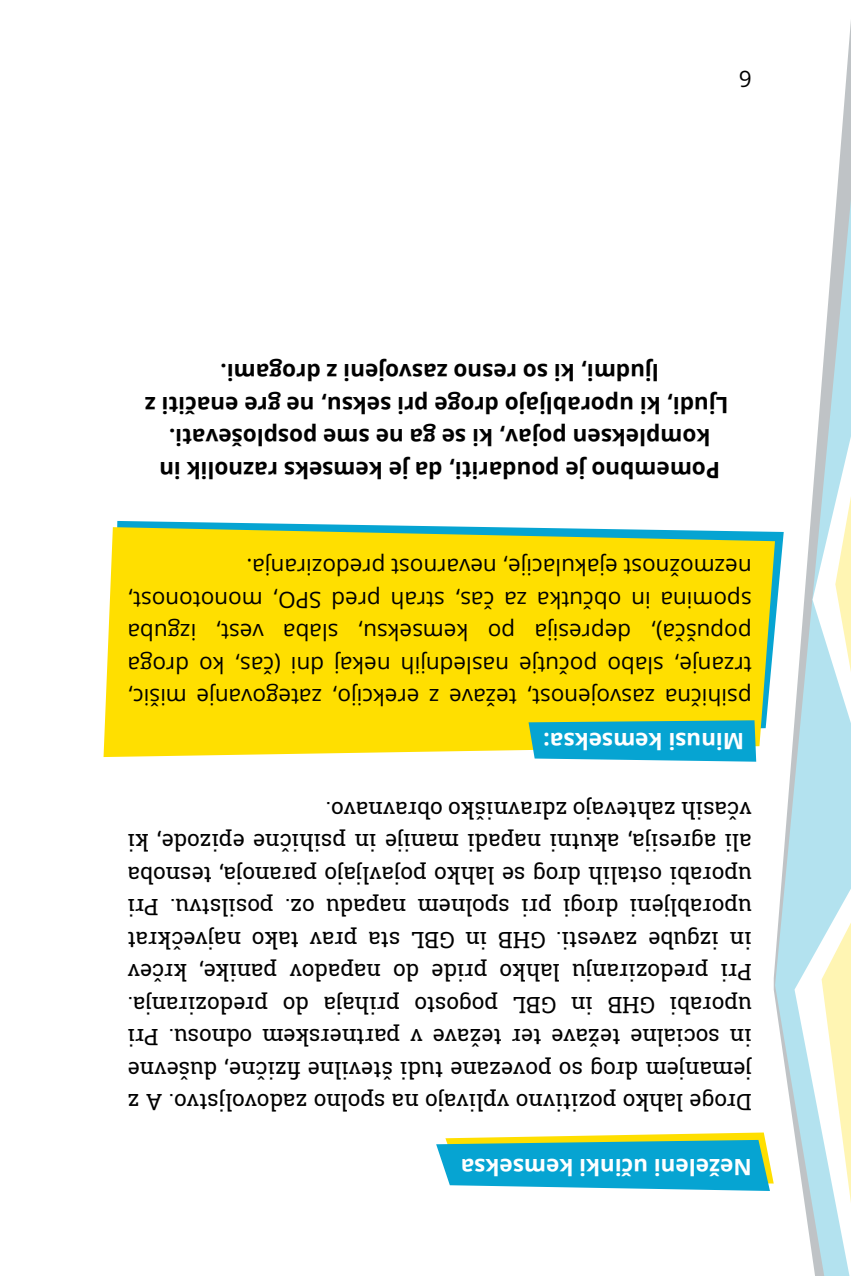
<style>
.page{position:relative;width:851px;height:1276px;background:#fff}
.page>*{position:absolute;margin:0;border:0;box-sizing:border-box;transform-origin:0 0}
.t1{font:22.5px/32.5px "Roboto Slab";color:#000;text-align:justify}
.t2{font:22.5px/32.5px "Open Sans";color:#000;text-align:justify}
.t3{font:700 22.5px/32.5px "Open Sans";color:#000;text-align:center}
.t4{font:700 22.5px "Open Sans";color:#fff}
</style>
<div class="page">
<svg style="left:775px;top:33px;width:75px;height:1096px"></svg>
<svg style="left:794px;top:850px;width:56px;height:426px"></svg>
<svg style="left:812px;top:346px;width:38px;height:446px"></svg>
<svg style="left:117px;top:521px;width:666px;height:224px"></svg>
<div style="left:103px;top:527px;width:671px;height:230px;background:#ffdf00"></div>
<svg style="left:436px;top:1132px;width:337px;height:59px;background:#45b7bf"></svg>
<svg style="left:528px;top:720px;width:228px;height:41px;background:#18a9ca"></svg>
<p class="t2" style="left:751px;top:96px;width:14px;rotate:-180deg">6</p>
<p class="t3" style="left:728px;top:487px;width:585px;rotate:-180deg">Pomembno je poudariti, da je kemseks raznolik in kompleksen pojav, ki se ga ne sme posploševati.<br>Ljudi, ki uporabljajo droge pri seksu, ne gre enačiti z ljudmi, ki so resno zasvojeni z drogami.</p>
<p class="t2" style="left:751px;top:714px;width:625px;rotate:-180deg">psihična zasvojenost, težave z erekcijo, zategovanje mišic, trzanje, slabo počutje naslednjih nekaj dni (čas, ko droga popušča), depresija po kemseksu, slaba vest, izguba spomina in občutka za čas, strah pred SPO, monotonost, nezmožnost ejakulacije, nevarnost predoziranja.</p>
<p class="t4" style="left:744px;top:757px;width:202px;rotate:-180deg">Minusi kemseksa:</p>
<p class="t1" style="left:751px;top:1119px;width:625px;rotate:-180deg">Droge lahko pozitivno vplivajo na spolno zadovoljstvo. A z jemanjem drog so povezane tudi številne fizične, duševne in socialne težave ter težave v partnerskem odnosu. Pri uporabi GHB in GBL pogosto prihaja do predoziranja.<br>Pri predoziranju lahko pride do napadov panike, krčev in izgube zavesti. GHB in GBL sta prav tako največkrat uporabljeni drogi pri spolnem napadu oz. posilstvu. Pri uporabi ostalih drog se lahko pojavljajo paranoja, tesnoba ali agresija, akutni napadi manije in psihične epizode, ki včasih zahtevajo zdravniško obravnavo.</p>
<p class="t4" style="left:751px;top:1183px;width:292px;rotate:-180deg">Neželeni učinki kemseksa</p>
</div>
